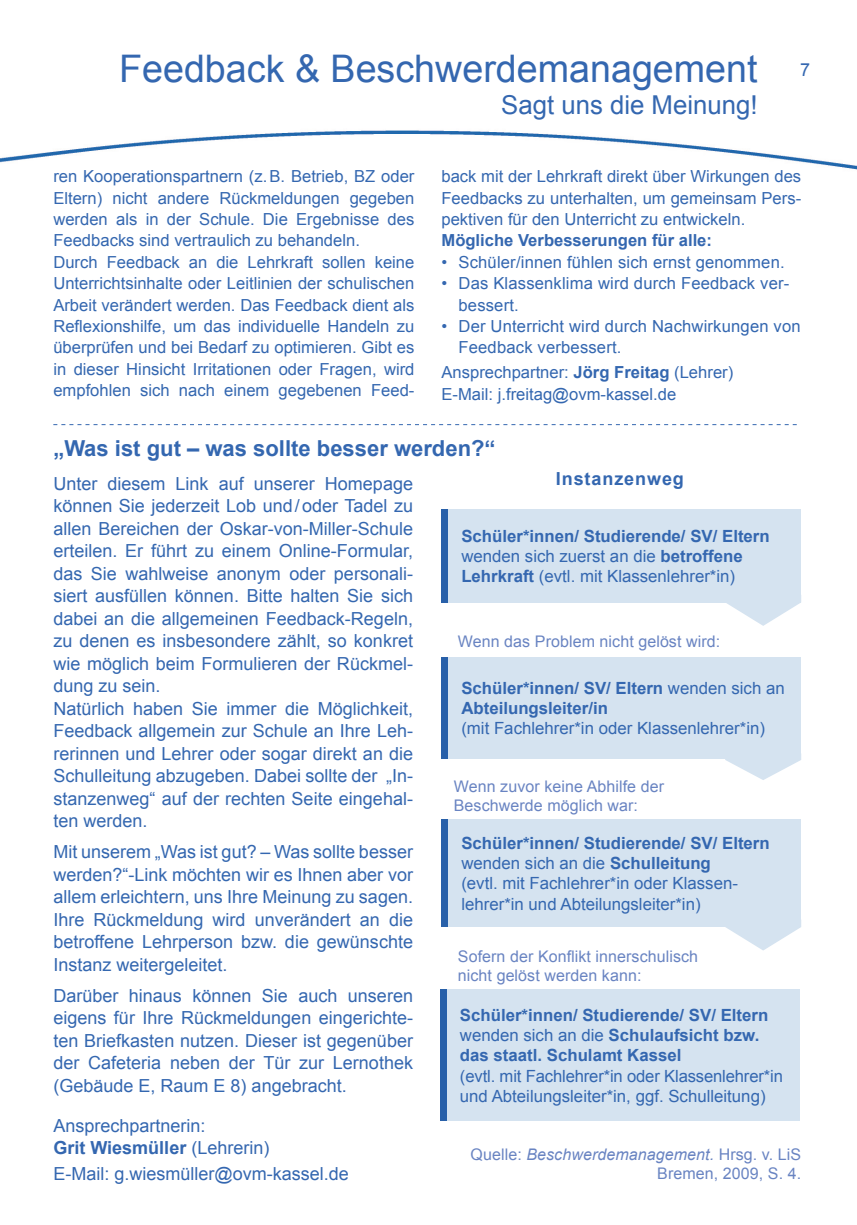
<style>
.page{position:relative;width:857px;height:1225px;background:#fff}
.page>*{position:absolute;margin:0;border:0;box-sizing:border-box;transform-origin:0 0}
.t1{font:38px "Arial";color:#3467b0}
.t2{font:26px "Arial";color:#3467b0}
.t3{font:700 22px "Arial";color:#3467b0}
.t4{font:18px/22.4px "Arial";color:#3467b0}
.t5{font:700 18px "Arial";letter-spacing:.05em;color:#3467b0}
.t6{font:16.8px/20.2px "Arial";color:#3467b0}
.t7{font:700 16.8px/20.2px "Arial";color:#3467b0}
.t8{font:16.6px/21.4px "Arial";color:#3467b0}
.t9{font:700 16.6px "Arial";color:#3467b0}
.t10{font:16px/19.2px "Arial";letter-spacing:.005em;color:#6984c2}
.s1{font-size:18px}
.s2{font-weight:700}
.s3{font-weight:400}
.s4{font-style:italic}
</style>
<div class="page">
<img style="left:0;top:130px;width:856px;height:40px">
<div style="left:441px;top:509px;width:359px;height:93px;background:#d5e3f0"></div>
<svg style="left:724px;top:602px;width:76px;height:24px"></svg>
<div style="left:441px;top:509px;width:6px;height:93px;background:#2860a9"></div>
<div style="left:440px;top:989px;width:359px;height:132px;background:#d5e3f0"></div>
<div style="left:440px;top:989px;width:6px;height:132px;background:#2860a9"></div>
<div style="left:441px;top:657px;width:359px;height:101px;background:#d5e3f0"></div>
<div style="left:441px;top:657px;width:6px;height:101px;background:#2860a9"></div>
<svg style="left:724px;top:758px;width:76px;height:22px"></svg>
<div style="left:441px;top:819px;width:359px;height:108px;background:#d5e3f0"></div>
<div style="left:441px;top:819px;width:6px;height:108px;background:#2860a9"></div>
<svg style="left:725px;top:927px;width:75px;height:23px"></svg>
<svg style="left:53px;top:424px;width:743px;height:1px"></svg>
<h1 class="t1" style="left:119px;top:43px;width:692px">Feedback &amp; Beschwerdemanagement <span class="s1">7</span></h1>
<h2 class="t2" style="left:501px;top:87px;width:258px">Sagt uns die Meinung!</h2>
<p class="t8" style="left:53px;top:166px;width:362px">ren Kooperationspartnern (z.B. Betrieb, BZ oder Eltern) nicht andere Rückmeldungen gegeben werden als in der Schule. Die Ergebnisse des Feedbacks sind vertraulich zu behandeln.<br>Durch Feedback an die Lehrkraft sollen keine Unterrichtsinhalte oder Leitlinien der schulischen Arbeit verändert werden. Das Feedback dient als Reflexionshilfe, um das individuelle Handeln zu überprüfen und bei Bedarf zu optimieren. Gibt es in dieser Hinsicht Irritationen oder Fragen, wird empfohlen sich nach einem gegebenen Feed-</p>
<p class="t8" style="left:441px;top:166px;width:361px;text-align:justify">back mit der Lehrkraft direkt über Wirkungen des Feedbacks zu unterhalten, um gemeinsam Pers&shy;pektiven für den Unterricht zu entwickeln.</p>
<p class="t9" style="left:441px;top:229px;width:272px">Mögliche Verbesserungen für alle:</p>
<p class="t8" style="left:441px;top:251px;width:344px">• Schüler/innen fühlen sich ernst genommen.</p>
<p class="t8" style="left:458px;top:273px;width:332px;text-indent:-17px">• Das Klassenklima wird durch Feedback ver&shy;bessert.</p>
<p class="t8" style="left:458px;top:316px;width:343px;text-indent:-17px">• Der Unterricht wird durch Nachwirkungen von<br>Feedback verbessert.</p>
<p class="t8" style="left:441px;top:362px;width:293px;line-height:22px">Ansprechpartner: <span class="s2">Jörg Freitag</span> (Lehrer)<br>E-Mail: j.freitag@ovm-kassel.de</p>
<p class="t3" style="left:53px;top:433px;width:443px">„Was ist gut – was sollte besser werden?“</p>
<p class="t4" style="left:53px;top:472px;width:361px">Unter diesem Link auf unserer Homepage können Sie jederzeit Lob und/oder Tadel zu allen Bereichen der Oskar-von-Miller-Schule erteilen. Er führt zu einem Online-Formular, das Sie wahlweise anonym oder personali&shy;siert ausfüllen können. Bitte halten Sie sich dabei an die allgemeinen Feedback-Regeln, zu denen es insbesondere zählt, so konkret wie möglich beim Formulieren der Rückmel&shy;dung zu sein.<br>Natürlich haben Sie immer die Möglichkeit, Feedback allgemein zur Schule an Ihre Leh&shy;rerinnen und Lehrer oder sogar direkt an die Schulleitung abzugeben. Dabei sollte der „In&shy;stanzenweg“ auf der rechten Seite eingehal&shy;ten werden.</p>
<p class="t4" style="left:53px;top:841px;width:361px;text-align:justify">Mit unserem „Was ist gut? – Was sollte besser werden?“-Link möchten wir es Ihnen aber vor allem erleichtern, uns Ihre Meinung zu sagen.<br>Ihre Rückmeldung wird unverändert an die betroffene Lehrperson bzw. die gewünschte Instanz weitergeleitet.</p>
<p class="t4" style="left:53px;top:984px;width:361px;text-align:justify">Darüber hinaus können Sie auch unseren eigens für Ihre Rückmeldungen eingerichte&shy;ten Briefkasten nutzen. Dieser ist gegenüber der Cafeteria neben der Tür zur Lernothek (Gebäude E, Raum E 8) angebracht.</p>
<p class="t4" style="left:53px;top:1114px;width:217px">Ansprechpartnerin:<br><span class="s2">Grit Wiesmüller</span> (Lehrerin)</p>
<p class="t4" style="left:53px;top:1162px;width:297px">E-Mail: g.wiesmüller@ovm-kassel.de</p>
<p class="t5" style="left:555px;top:467px;width:129px">Instanzenweg</p>
<p class="t7" style="left:461px;top:526px;width:310px">Schüler*innen/ Studierende/ SV/ Eltern <span class="s3">wenden sich zuerst an die</span> betroffene<br>Lehrkraft <span class="s3">(evtl. mit Klassenlehrer*in)</span></p>
<p class="t10" style="left:457px;top:632px;width:264px">Wenn das Problem nicht gelöst wird:</p>
<p class="t7" style="left:461px;top:678px;width:325px">Schüler*innen/ SV/ Eltern <span class="s3">wenden sich an<br></span>Abteilungsleiter/in</p>
<p class="t6" style="left:461px;top:718px;width:305px">(mit Fachlehrer*in oder Klassenlehrer*in)</p>
<p class="t10" style="left:453px;top:776px;width:211px">Wenn zuvor keine Abhilfe der<br>Beschwerde möglich war:</p>
<p class="t6" style="left:461px;top:833px;width:310px"><span class="s2">Schüler*innen/ Studierende/ SV/ Eltern </span>wenden sich an die <span class="s2">Schulleitung<br></span>(evtl. mit Fachlehrer*in oder Klassen&shy;lehrer*in und Abteilungsleiter*in)</p>
<p class="t10" style="left:457px;top:947px;width:241px">Sofern der Konflikt innerschulisch nicht gelöst werden kann:</p>
<p class="t7" style="left:459px;top:1005px;width:310px">Schüler*innen/ Studierende/ SV/ Eltern <span class="s3">wenden sich an die</span> Schulaufsicht bzw. das staatl. Schulamt Kassel</p>
<p class="t6" style="left:459px;top:1065px;width:324px">(evtl. mit Fachlehrer*in oder Klassenlehrer*in und Abteilungsleiter*in, ggf. Schulleitung)</p>
<p class="t10" style="left:470px;top:1145px;width:332px;text-align:right">Quelle: <span class="s4">Beschwerdemanagement.</span> Hrsg. v. LiS<br>Bremen, 2009, S. 4.</p>
</div>
